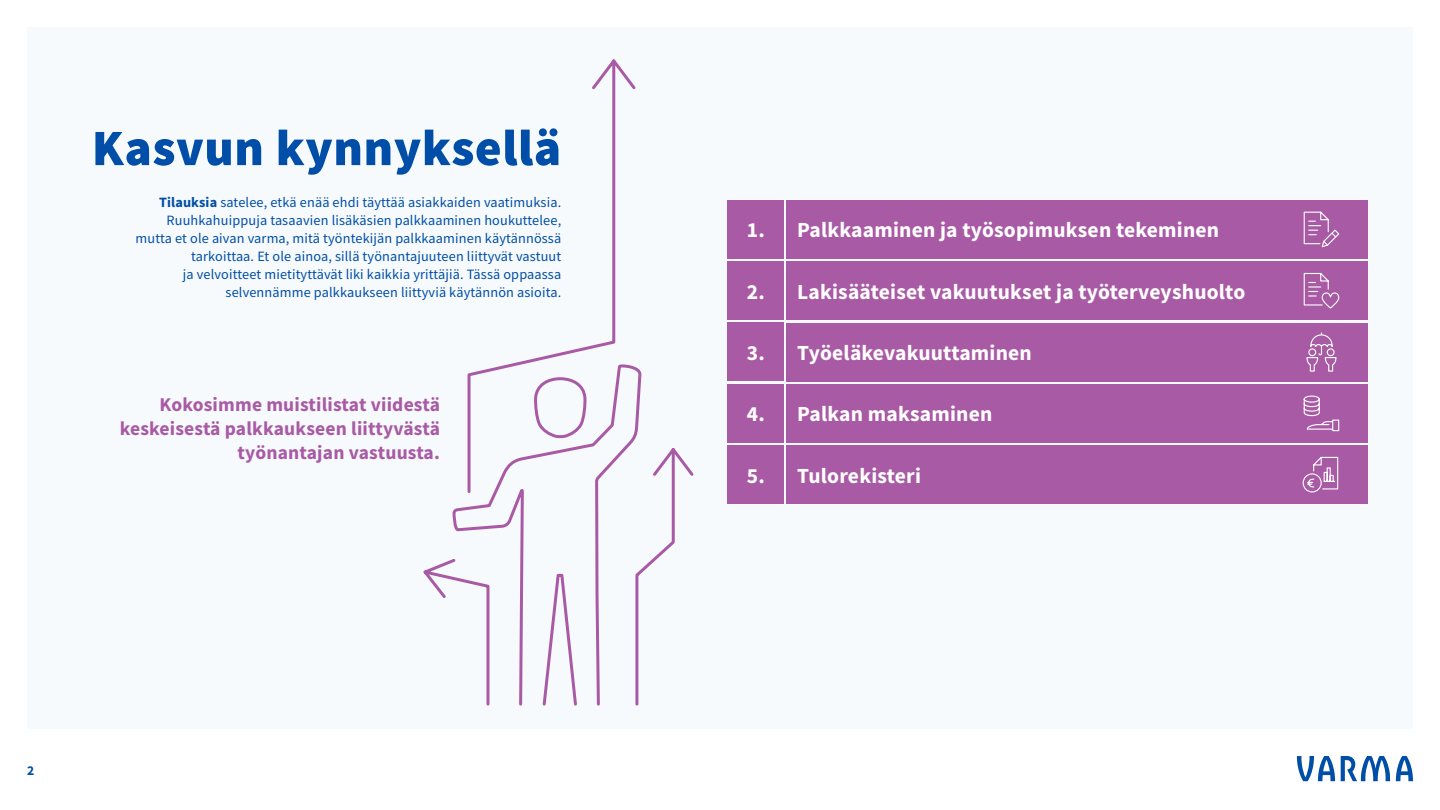
<style>
.page{position:relative;width:1440px;height:810px;background:#fff}
.page>*{position:absolute;margin:0;border:0;box-sizing:border-box;transform-origin:0 0}
.t1{font:900 51px "Source Sans Pro";letter-spacing:.01em;color:#004ea7}
.t2{font:700 21.6px "Source Sans Pro";letter-spacing:.01em;color:#fff}
.t3{font:700 19.5px/24px "Source Sans Pro";letter-spacing:.01em;color:#a95aa5;text-align:right}
.t4{font:14.25px/18px "Source Sans Pro";letter-spacing:.01em;color:#004ea7;text-align:right}
.t5{font:700 13.5px "Source Sans Pro";color:#004ea7}
.s1{font-weight:700}
</style>
<div class="page">
<div style="left:27px;top:27px;width:1386px;height:702px;background:#f7fafc"></div>
<svg style="left:1341px;top:756px;width:49px;height:25px"></svg>
<svg style="left:1297px;top:756px;width:38px;height:25px"></svg>
<svg style="left:1396px;top:756px;width:17px;height:25px"></svg>
<div style="left:786px;top:445px;width:582px;height:59px;background:#a95aa5"></div>
<div style="left:728px;top:445px;width:56px;height:59px;background:#a95aa5"></div>
<svg style="left:423px;top:59px;width:271px;height:647px"></svg>
<div style="left:786px;top:384px;width:582px;height:59px;background:#a95aa5"></div>
<div style="left:728px;top:384px;width:56px;height:59px;background:#a95aa5"></div>
<div style="left:1332px;top:420px;width:7px;height:11px;border:1px solid #fff"></div>
<div style="left:786px;top:323px;width:582px;height:58px;background:#a95aa5"></div>
<div style="left:728px;top:323px;width:56px;height:58px;background:#a95aa5"></div>
<svg style="left:1303px;top:332px;width:34px;height:98px"></svg>
<div style="left:786px;top:200px;width:582px;height:59px;background:#a95aa5"></div>
<div style="left:728px;top:200px;width:56px;height:59px;background:#a95aa5"></div>
<svg style="left:1303px;top:211px;width:37px;height:37px"></svg>
<div style="left:786px;top:261px;width:582px;height:59px;background:#a95aa5"></div>
<div style="left:728px;top:261px;width:56px;height:59px;background:#a95aa5"></div>
<svg style="left:1303px;top:272px;width:37px;height:37px"></svg>
<div style="left:1303px;top:473px;width:19px;height:19px;border:1px solid #fff;border-radius:50%"></div>
<svg style="left:1307px;top:456px;width:32px;height:34px"></svg>
<h1 class="t1" style="left:92px;top:115px;width:471px">Kasvun kynnyksellä</h1>
<p class="t4" style="left:136px;top:193px;width:427px"><span class="s1">Tilauksia</span> satelee, etkä enää ehdi täyttää asiakkaiden vaatimuksia.<br>Ruuhkahuippuja tasaavien lisäkäsien palkkaaminen houkuttelee, mutta et ole aivan varma, mitä työntekijän palkkaaminen käytännössä tarkoittaa. Et ole ainoa, sillä työnantajuuteen liittyvät vastuut<br>ja velvoitteet mietityttävät liki kaikkia yrittäjiä. Tässä oppaassa selvennämme palkkaukseen liittyviä käytännön asioita.</p>
<h2 class="t2" style="left:747px;top:216px;width:474px">1. Palkkaaminen ja työsopimuksen tekeminen</h2>
<h2 class="t2" style="left:747px;top:277px;width:500px">2. Lakisääteiset vakuutukset ja työterveyshuolto</h2>
<h2 class="t2" style="left:747px;top:338px;width:287px">3. Työeläkevakuuttaminen</h2>
<h3 class="t3" style="left:120px;top:392px;width:322px">Kokosimme muistilistat viidestä keskeisestä palkkaukseen liittyvästä työnantajan vastuusta.</h3>
<h2 class="t2" style="left:747px;top:400px;width:247px">4. Palkan maksaminen</h2>
<h2 class="t2" style="left:747px;top:461px;width:176px">5. Tulorekisteri</h2>
<p class="t5" style="left:27px;top:761px;width:9px">2</p>
</div>
